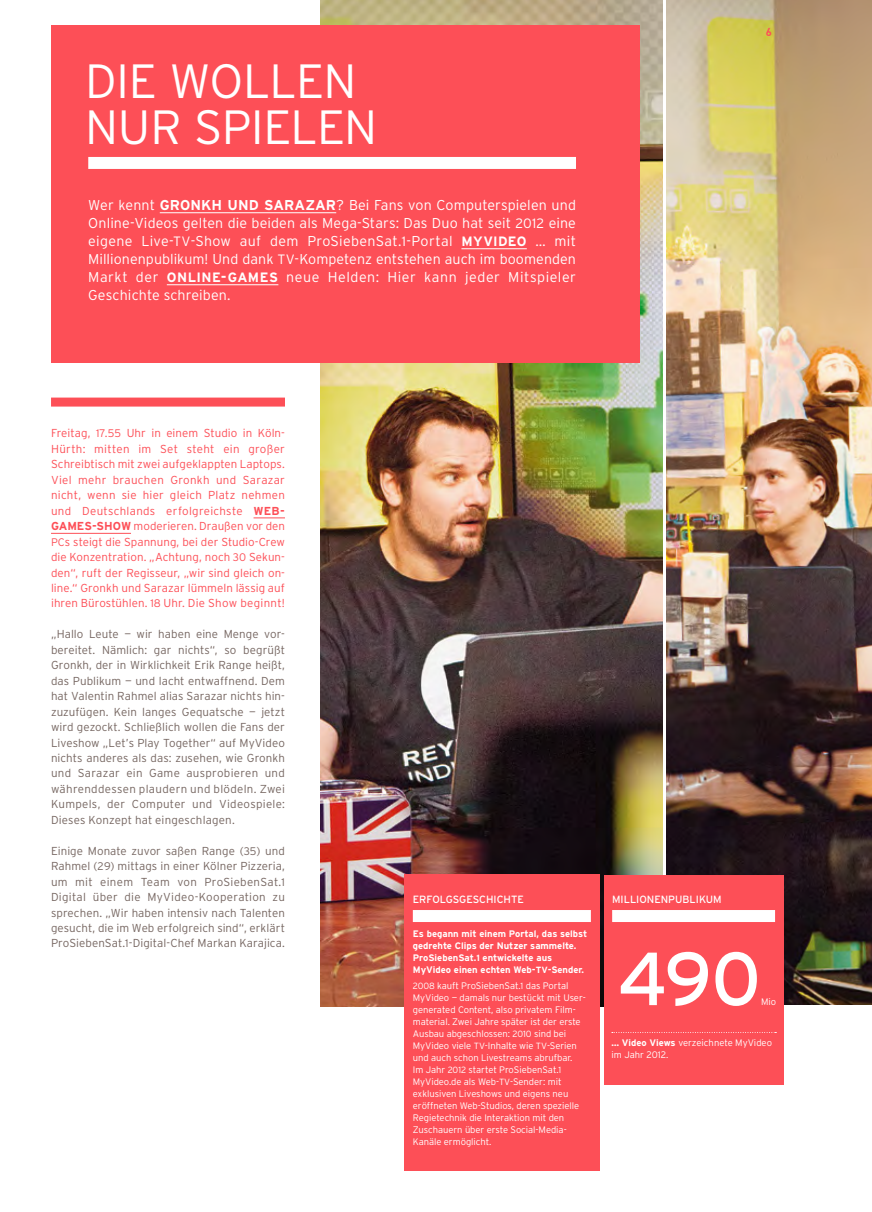
<style>
.page{position:relative;width:872px;height:1212px;background:#fff}
.page>*{position:absolute;margin:0;border:0;box-sizing:border-box;transform-origin:0 0}
.t1{font:75px "Interstate";color:#fff}
.t2{font:300 48px/46.5px "Interstate";letter-spacing:-.015em;color:#fff}
.t3{font:300 14.25px/18px "Interstate";letter-spacing:.025em;color:#fff;text-align:justify}
.t4{font:300 14.25px "Interstate";letter-spacing:.005em;color:#fff}
.t5{font:700 14.25px "Interstate";color:#fff}
.t6{font:300 11.55px/15.5px "Interstate";letter-spacing:.01em;color:#766661;text-align:justify}
.t7{font:300 11.55px/15.5px "Interstate";letter-spacing:.02em;color:#fd4f57;text-align:justify}
.t8{font:700 11.55px "Interstate";color:#fd4f57}
.t9{font:700 11.25px "DIN Offc Pro";color:#fd4f57}
.t10{font:10.5px "Interstate";color:#fff}
.t11{font:300 9.45px/12px "Interstate";letter-spacing:-.005em;color:#fff}
.t12{font:700 9.45px/12px "Interstate";color:#fff}
.s1{font-weight:700}
.s2{font-size:13.5px}
.s3{font-weight:700;font-size:13.5px}
.s4{font-size:10.95px}
.s5{font-size:9px}
</style>
<div class="page">
<div style="left:51px;top:398px;width:234px;height:9px;background:#fd4f57"></div>
<hr style="left:253px;top:517px;width:32px;height:1px;background:#fd4f57">
<hr style="left:51px;top:533px;width:80px;height:1px;background:#fd4f57">
<img style="left:320px;top:0;width:342px;height:1006px">
<img style="left:667px;top:0;width:205px;height:1004px">
<div style="left:404px;top:875px;width:195px;height:296px;background:#fd4f57"></div>
<div style="left:413px;top:910px;width:178px;height:12px;background:#fff"></div>
<div style="left:51px;top:26px;width:589px;height:337px;background:#fd4f57"></div>
<hr style="left:160px;top:212px;width:176px;height:1px;background:#fff">
<hr style="left:461px;top:248px;width:66px;height:1px;background:#fff">
<hr style="left:167px;top:284px;width:111px;height:1px;background:#fff">
<div style="left:88px;top:157px;width:488px;height:12px;background:#fff"></div>
<div style="left:603px;top:875px;width:180px;height:209px;background:#fd4f57"></div>
<div style="left:612px;top:910px;width:163px;height:12px;background:#fff"></div>
<svg style="left:612px;top:1032px;width:164px;height:1px"></svg>
<h2 class="t2" style="left:85px;top:57px;width:294px">DIE WOLLEN<br>NUR SPIELEN</h2>
<p class="t3" style="left:88px;top:195px;width:489px;text-indent:217px"><span class="s1">zar</span> ? Bei Fans von Computerspielen und Online-Videos gelten die beiden als Mega-Stars: Das Duo hat seit <span class="s2">2012</span> eine eigene Live-<span class="s2">TV</span>-Show auf dem ProSiebenSat.<span class="s2">1</span>-Portal <span class="s3">MYVIDEO</span> … mit Millionenpublikum! Und dank <span class="s2">TV</span>-Kompetenz entstehen auch im boomenden Markt der <span class="s3">ONLINE</span><span class="s1">-</span><span class="s3">GAMES</span> neue Helden: Hier kann jeder Mitspieler Geschichte schreiben.</p>
<p class="t4" style="left:88px;top:196px;width:85px">Wer kennt <span class="s1">Gronkh</span></p>
<p class="t5" style="left:227px;top:196px;width:51px">und Sara</p>
<p class="t9" style="left:766px;top:22px;width:8px">6</p>
<p class="t7" style="left:51px;top:426px;width:235px">Freitag, <span class="s4">17</span>.<span class="s4">55</span> Uhr in einem Studio in Köln-Hürth: mitten im Set steht ein großer Schreibtisch mit zwei aufgeklappten Laptops.<br>Viel mehr brauchen Gronkh und Sarazar nicht, wenn sie hier gleich Platz nehmen und Deutschlands erfolgreichste <span class="s1">Web-Games</span></p>
<p class="t7" style="left:51px;top:518px;width:235px;text-indent:83px">moderieren. Draußen vor den <span class="s4">PC</span>s steigt die Spannung, bei der Studio-Crew die Konzentration. „Achtung, noch <span class="s4">30</span> Sekun&shy;den“, ruft der Regisseur, „wir sind gleich on&shy;line.“ Gronkh und Sarazar lümmeln lässig auf ihren Bürostühlen. <span class="s4">18</span> Uhr. Die Show beginnt!</p>
<p class="t6" style="left:51px;top:626px;width:235px">„Hallo Leute — wir haben eine Menge vor&shy;bereitet. Nämlich: gar nichts“, so begrüßt Gronkh, der in Wirklichkeit Erik Range heißt, das Publikum — und lacht entwaffnend. Dem hat Valentin Rahmel alias Sarazar nichts hin&shy;zuzufügen. Kein langes Gequatsche — jetzt wird gezockt. Schließlich wollen die Fans der Liveshow „Let’s Play Together“ auf MyVideo nichts anderes als das: zusehen, wie Gronkh und Sarazar ein Game ausprobieren und währenddessen plaudern und blödeln. Zwei Kumpels, der Computer und Videospiele:<br>Dieses Konzept hat eingeschlagen.</p>
<p class="t6" style="left:51px;top:843px;width:235px">Einige Monate zuvor saßen Range (<span class="s4">35</span>) und Rahmel (<span class="s4">29</span>) mittags in einer Kölner Pizzeria, um mit einem Team von ProSiebenSat.<span class="s4">1<br></span>Digital über die MyVideo-Kooperation zu sprechen. „Wir haben intensiv nach Talenten gesucht, die im Web erfolgreich sind“, erklärt ProSiebenSat.<span class="s4">1</span>-Digital-Chef Markan Karajica.</p>
<p class="t8" style="left:92px;top:519px;width:16px">-Show</p>
<p class="t10" style="left:413px;top:893px;width:113px">ERFOLGSGeSCHICHTE</p>
<p class="t12" style="left:413px;top:928px;width:176px">Es begann mit einem Portal, das selbst gedrehte Clips der Nutzer sammelte.<br>ProSiebenSat.<span class="s5">1</span> entwickelte aus MyVideo einen echten Web-<span class="s5">TV</span>-Sender.</p>
<p class="t11" style="left:413px;top:980px;width:175px"><span class="s5">2008</span> kauft ProSiebenSat.<span class="s5">1</span> das Portal MyVideo — damals nur bestückt mit User&shy;generated Content, also privatem Film&shy;material. Zwei Jahre später ist der erste Ausbau abgeschlossen: <span class="s5">2010</span> sind bei MyVideo viele <span class="s5">TV</span>-Inhalte wie <span class="s5">TV</span>-Serien und auch schon Livestreams abrufbar.<br>Im Jahr <span class="s5">2012</span> startet ProSiebenSat.<span class="s5">1<br></span>MyVideo.de als Web-<span class="s5">TV</span>-Sender: mit exklusiven Liveshows und eigens neu eröffneten Web-Studios, deren spezielle Regietechnik die Interaktion mit den Zuschauern über erste Social-Media-Kanäle ermöglicht.</p>
<p class="t10" style="left:612px;top:893px;width:111px">MILLIONENPUBLIKUM</p>
<h1 class="t1" style="left:617px;top:933px;width:145px">490</h1>
<p class="t11" style="left:611px;top:1037px;width:162px"><span class="s1">… Video Views</span> verzeichnete MyVideo im Jahr 2012.</p>
<p class="t11" style="left:761px;top:996px;width:17px">Mio</p>
</div>
